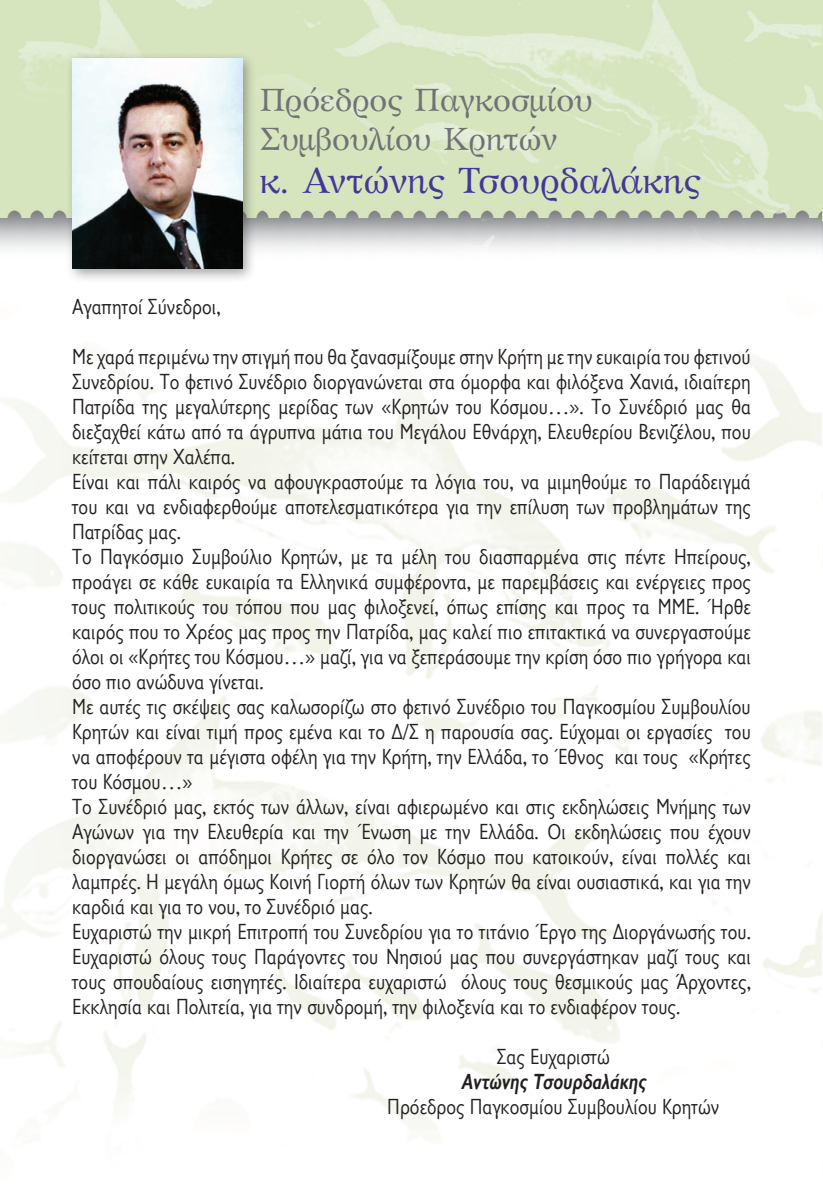
<style>
.page{position:relative;width:823px;height:1191px;background:#fff}
.page>*{position:absolute;margin:0;border:0;box-sizing:border-box;transform-origin:0 0}
.t1{font:36px "GFS Artemisia";color:#433897}
.t2{font:32px/38.4px "GFS Artemisia";color:#717275}
.t3{font:22px/25px "Gill Sans Hel SCOS";color:#231f20;text-align:justify}
.t4{font:22px "Gill Sans Hel Sem Con Bd It";color:#231f20}
</style>
<div class="page">
<img style="left:0;top:0;width:823px;height:1138px">
<div style="left:65px;top:51px;width:200px;height:242px;background:#231f20;opacity:.4"></div>
<img style="left:72px;top:58px;width:170px;height:211px">
<p class="t2" style="left:259px;top:80px;width:334px">Πρόεδρος Παγκοσμίου<br>Συμβουλίου Κρητών</p>
<p class="t1" style="left:259px;top:154px;width:442px">κ. Αντώνης Τσουρδαλάκης</p>
<p class="t3" style="left:72px;top:294px;width:150px">Αγαπητοί Σύνεδροι,</p>
<p class="t3" style="left:72px;top:344px;width:680px">Με χαρά περιμένω την στιγμή που θα ξανασμίξουμε στην Κρήτη με την ευκαιρία του φετινού Συνεδρίου. Το φετινό Συνέδριο διοργανώνεται στα όμορφα και φιλόξενα Χανιά, ιδιαίτερη Πατρίδα της μεγαλύτερης μερίδας των «Κρητών του Κόσμου…». Το Συνέδριό μας θα διεξαχθεί κάτω από τα άγρυπνα μάτια του Μεγάλου Εθνάρχη, Ελευθερίου Βενιζέλου, που κείτεται στην Χαλέπα.</p>
<p class="t3" style="left:72px;top:469px;width:680px">Είναι και πάλι καιρός να αφουγκραστούμε τα λόγια του, να μιμηθούμε το Παράδειγμά του και να ενδιαφερθούμε αποτελεσματικότερα για την επίλυση των προβλημάτων της Πατρίδας μας.</p>
<p class="t3" style="left:72px;top:544px;width:680px">Το Παγκόσμιο Συμβούλιο Κρητών, με τα μέλη του διασπαρμένα στις πέντε Ηπείρους, προάγει σε κάθε ευκαιρία τα Ελληνικά συμφέροντα, με παρεμβάσεις και ενέργειες προς τους πολιτικούς του τόπου που μας φιλοξενεί, όπως επίσης και προς τα ΜΜΕ. Ήρθε καιρός που το Χρέος μας προς την Πατρίδα, μας καλεί πιο επιτακτικά να συνεργαστούμε όλοι οι «Κρήτες του Κόσμου…» μαζί, για να ξεπεράσουμε την κρίση όσο πιο γρήγορα και όσο πιο ανώδυνα γίνεται.</p>
<p class="t3" style="left:72px;top:694px;width:679px">Με αυτές τις σκέψεις σας καλωσορίζω στο φετινό Συνέδριο του Παγκοσμίου Συμβουλίου Κρητών και είναι τιμή προς εμένα και το Δ/Σ η παρουσία σας. Εύχομαι οι εργασίες του να αποφέρουν τα μέγιστα οφέλη για την Κρήτη, την Ελλάδα, το Έθνος και τους «Κρήτες του Κόσμου…»</p>
<p class="t3" style="left:72px;top:794px;width:680px">Το Συνέδριό μας, εκτός των άλλων, είναι αφιερωμένο και στις εκδηλώσεις Μνήμης των Αγώνων για την Ελευθερία και την Ένωση με την Ελλάδα. Οι εκδηλώσεις που έχουν διοργανώσει οι απόδημοι Κρήτες σε όλο τον Κόσμο που κατοικούν, είναι πολλές και λαμπρές. Η μεγάλη όμως Κοινή Γιορτή όλων των Κρητών θα είναι ουσιαστικά, και για την καρδιά και για το νου, το Συνέδριό μας.</p>
<p class="t3" style="left:72px;top:919px;width:680px">Ευχαριστώ την μικρή Επιτροπή του Συνεδρίου για το τιτάνιο Έργο της Διοργάνωσής του.<br>Ευχαριστώ όλους τους Παράγοντες του Νησιού μας που συνεργάστηκαν μαζί τους και τους σπουδαίους εισηγητές. Ιδιαίτερα ευχαριστώ όλους τους θεσμικούς μας Άρχοντες, Εκκλησία και Πολιτεία, για την συνδρομή, την φιλοξενία και το ενδιαφέρον τους.</p>
<p class="t3" style="left:496px;top:1044px;width:114px">Σας Ευχαριστώ</p>
<p class="t4" style="left:461px;top:1069px;width:186px">Αντώνης Τσουρδαλάκης</p>
<p class="t3" style="left:387px;top:1094px;width:333px">Πρόεδρος Παγκοσμίου Συμβουλίου Κρητών</p>
</div>
